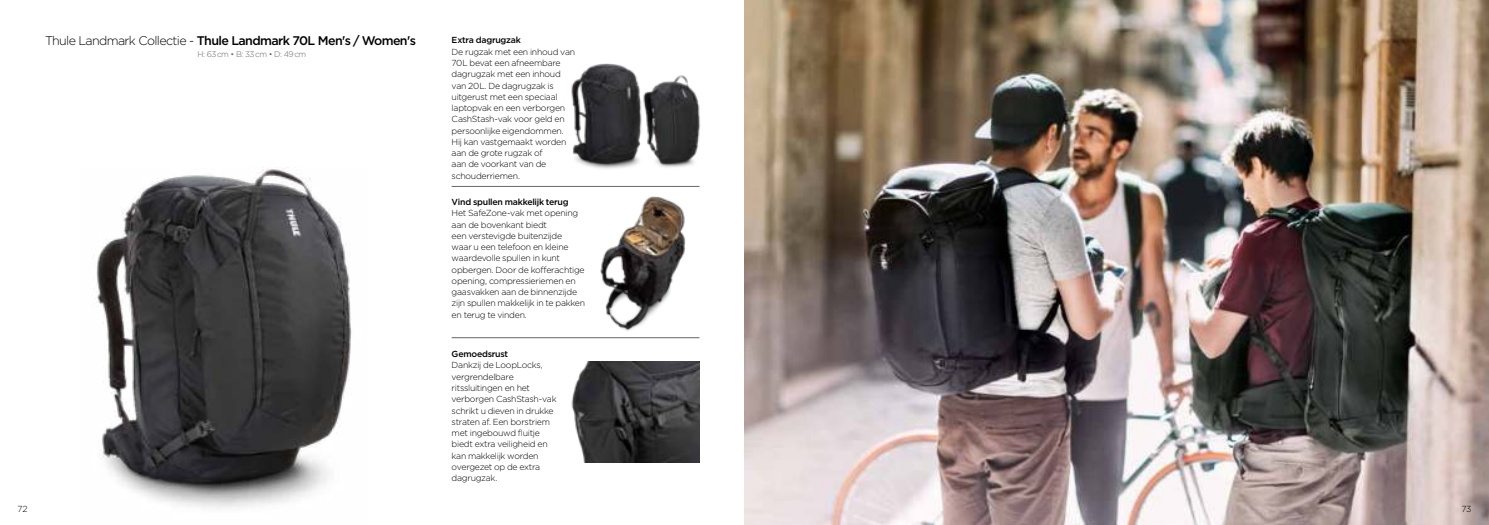
<style>
.page{position:relative;width:1489px;height:525px;background:#fff}
.page>*{position:absolute;margin:0;border:0;box-sizing:border-box;transform-origin:0 0}
.t1{font:500 12.5px "Gotham";letter-spacing:-.05em;color:#000}
.t2{font:300 8.75px/11.2px "Gotham";letter-spacing:-.03em;color:#000}
.t3{font:500 8.75px "Gotham";letter-spacing:-.025em;color:#000}
.t4{font:300 8.12px "Gotham";letter-spacing:-.05em;color:#696563}
.s1{font-weight:300}
</style>
<div class="page">
<img style="left:94px;top:167px;width:258px;height:341px">
<img style="left:571px;top:63px;width:129px;height:106px">
<img style="left:600px;top:196px;width:85px;height:135px">
<img style="left:571px;top:361px;width:128px;height:101px">
<img style="left:744px;top:0;width:744px;height:524px">
<hr style="left:451px;top:186px;width:248px;height:1px;background:#696563">
<hr style="left:451px;top:337px;width:248px;height:1px;background:#696563">
<h1 class="t1" style="left:45px;top:35px;width:372px"><span class="s1">Thule Landmark Collectie -</span> Thule Landmark 70L Men's / Women's</h1>
<p class="t4" style="left:197px;top:51px;width:110px">H: 63 cm • B: 33 cm • D: 49 cm</p>
<p class="t3" style="left:451px;top:36px;width:71px">Extra dagrugzak</p>
<p class="t2" style="left:451px;top:46px;width:125px">De rugzak met een inhoud van<br>70L bevat een afneembare dagrugzak met een inhoud van 20L. De dagrugzak is uitgerust met een speciaal laptopvak en een verborgen<br>CashStash-vak voor geld en persoonlijke eigendommen.<br>Hij kan vastgemaakt worden aan de grote rugzak of<br>aan de voorkant van de schouderriemen.</p>
<p class="t3" style="left:451px;top:198px;width:118px">Vind spullen makkelijk terug</p>
<p class="t2" style="left:451px;top:208px;width:135px">Het SafeZone-vak met opening aan de bovenkant biedt<br>een verstevigde buitenzijde<br>waar u een telefoon en kleine waardevolle spullen in kunt opbergen. Door de kofferachtige opening, compressieriemen en gaasvakken aan de binnenzijde zijn spullen makkelijk in te pakken en terug te vinden.</p>
<p class="t3" style="left:451px;top:350px;width:58px">Gemoedsrust</p>
<p class="t2" style="left:451px;top:360px;width:106px">Dankzij de LoopLocks, vergrendelbare ritssluitingen en het verborgen CashStash-vak schrikt u dieven in drukke straten af. Een borstriem met ingebouwd fluitje biedt extra veiligheid en kan makkelijk worden overgezet op de extra dagrugzak.</p>
<p class="t2" style="left:18px;top:504px;width:11px">72</p>
<p class="t2" style="left:1461px;top:504px;width:12px">73</p>
</div>
